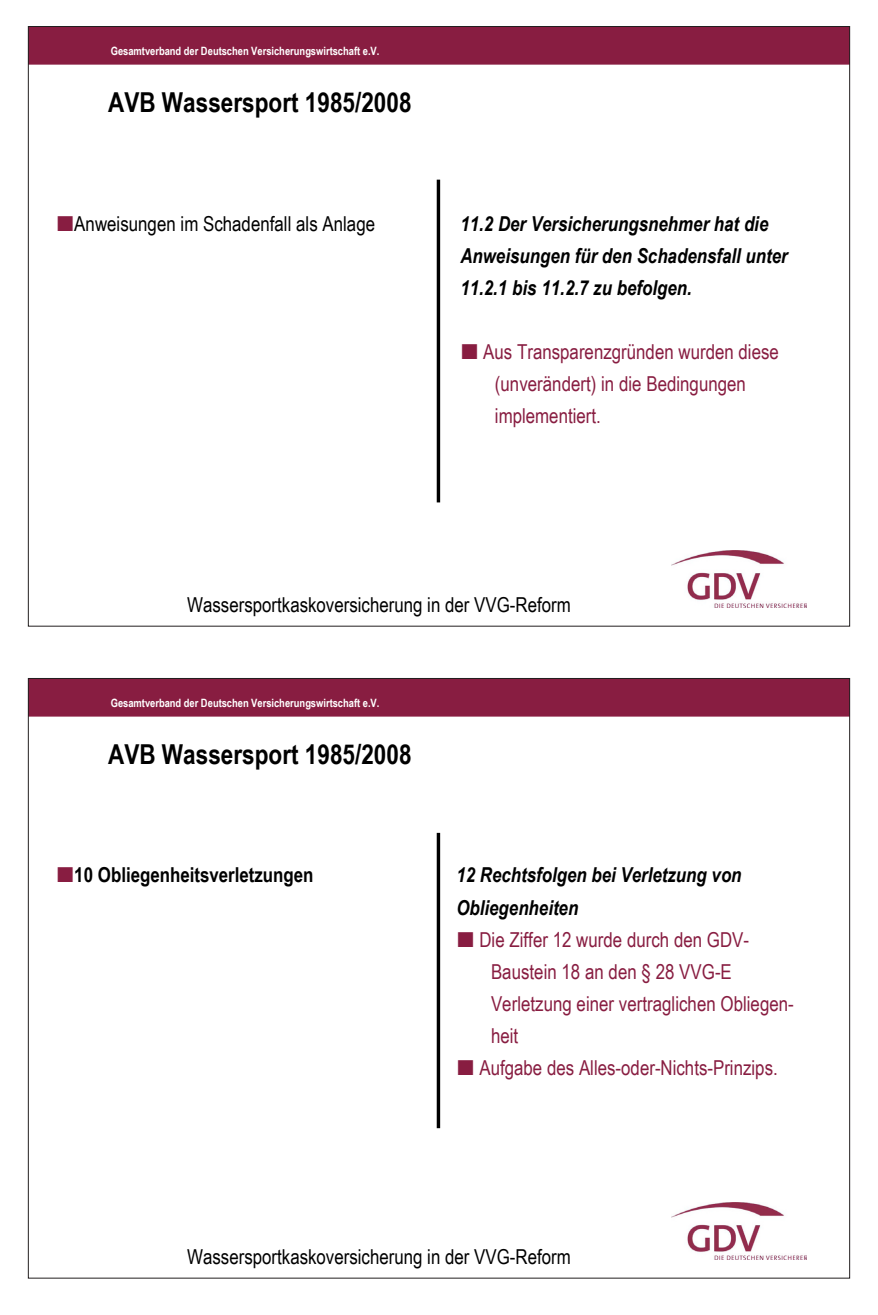
<style>
.page{position:relative;width:878px;height:1315px;background:#fff}
.page>*{position:absolute;margin:0;border:0;box-sizing:border-box;transform-origin:0 0}
.t1{font:700 27.4px "Arial Narrow";color:#000}
.t2{font:20.6px/32.2px "Arial Narrow";color:#881d41}
.t3{font:italic 700 20.6px/32.2px "Arial Narrow";color:#000}
.t4{font:20.6px "Arial Narrow";color:#000}
.t5{font:700 20.6px "Arial Narrow";color:#000}
.t6{font:700 11.4px "Arial Narrow";color:#fff}
</style>
<div class="page">
<div style="left:30px;top:680px;width:818px;height:36px;background:#881d41"></div>
<img style="left:671px;top:1202px;width:135px;height:57px">
<hr style="left:437px;top:832px;width:3px;height:296px;background:#000">
<div style="left:30px;top:28px;width:818px;height:37px;background:#881d41"></div>
<img style="left:671px;top:551px;width:135px;height:56px">
<hr style="left:437px;top:180px;width:3px;height:322px;background:#000">
<p class="t6" style="left:111px;top:42px;width:270px">Gesamtverband der Deutschen Versicherungswirtschaft e.V.</p>
<h1 class="t1" style="left:108px;top:81px;width:305px">AVB Wassersport 1985/2008</h1>
<p class="t4" style="left:74px;top:208px;width:302px">Anweisungen im Schadenfall als Anlage</p>
<p class="t3" style="left:460px;top:206px;width:329px">11.2 Der Versicherungsnehmer hat die<br>Anweisungen für den Schadensfall unter<br>11.2.1 bis 11.2.7 zu befolgen.</p>
<p class="t2" style="left:495px;top:335px;width:286px;text-indent:-12px">Aus Transparenzgründen wurden diese (unverändert) in die Bedingungen implementiert.</p>
<p class="t4" style="left:187px;top:589px;width:385px">Wassersportkaskoversicherung in der VVG-Reform</p>
<p class="t6" style="left:111px;top:694px;width:270px">Gesamtverband der Deutschen Versicherungswirtschaft e.V.</p>
<h1 class="t1" style="left:108px;top:733px;width:305px">AVB Wassersport 1985/2008</h1>
<p class="t5" style="left:74px;top:859px;width:241px">10 Obliegenheitsverletzungen</p>
<p class="t3" style="left:456px;top:858px;width:287px">12 Rechtsfolgen bei Verletzung von<br>Obliegenheiten</p>
<p class="t2" style="left:479px;top:922px;width:271px">Die Ziffer 12 wurde durch den GDV-</p>
<p class="t2" style="left:491px;top:954px;width:242px">Baustein 18 an den § 28 VVG-E</p>
<p class="t2" style="left:491px;top:986px;width:304px">Verletzung einer vertraglichen Obliegen-</p>
<p class="t2" style="left:491px;top:1019px;width:29px">heit</p>
<p class="t2" style="left:479px;top:1051px;width:300px">Aufgabe des Alles-oder-Nichts-Prinzips.</p>
<p class="t4" style="left:187px;top:1241px;width:385px">Wassersportkaskoversicherung in der VVG-Reform</p>
</div>
